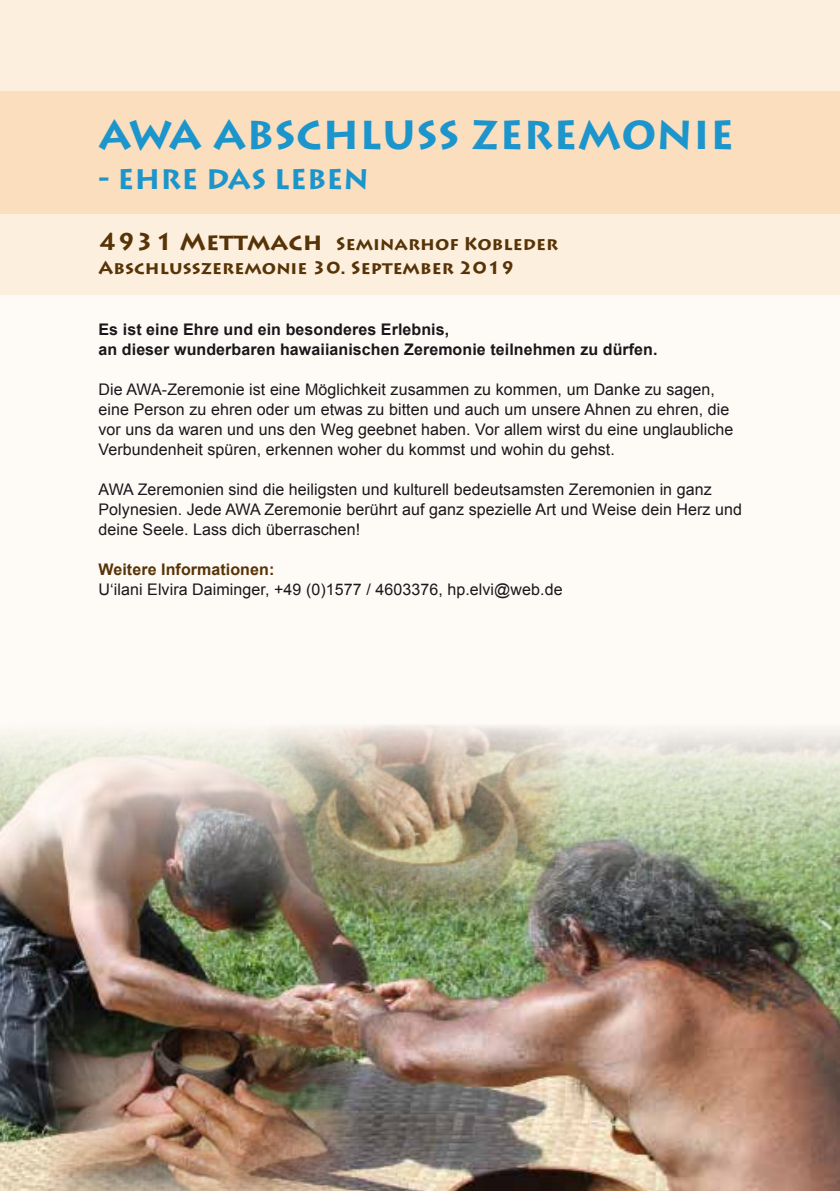
<style>
.page{position:relative;width:840px;height:1191px;background:#fff}
.page>*{position:absolute;margin:0;border:0;box-sizing:border-box;transform-origin:0 0}
.t1{font:700 40px "Lithos Pro";letter-spacing:.005em;color:#1b95cc}
.t2{font:700 28px "Lithos Pro";letter-spacing:.005em;color:#1b95cc}
.t3{font:700 18px/24px "Lithos Pro";letter-spacing:.005em;color:#573407}
.t4{font:16px/20px "Arial";letter-spacing:.005em;color:#1a171c}
.t5{font:700 16px/20px "Arial";letter-spacing:.005em;color:#1a171c}
.t6{font:700 16px "Arial";letter-spacing:.005em;color:#573407}
.s1{font-size:24px}
</style>
<div class="page">
<div style="left:0;top:0;width:839px;height:901px;background:#fdefde"></div>
<div style="left:0;top:295px;width:839px;height:606px;background:#fefaf5"></div>
<div style="left:0;top:92px;width:839px;height:122px;background:#fadebd"></div>
<img style="left:0;top:731px;width:839px;height:460px">
<img style="left:44px;top:1009px;width:308px;height:182px">
<img style="left:267px;top:725px;width:300px;height:199px">
<h1 class="t1" style="left:98px;top:111px;width:636px">AWA ABSCHLUSS ZEREMONIE</h1>
<h2 class="t2" style="left:98px;top:162px;width:272px">- EHRE DAS LEBEN</h2>
<p class="t3" style="left:98px;top:232px;width:461px"><span class="s1">4931 Mettmach</span> Seminarhof Kobleder<br>Abschlußzeremonie 30. September 2019</p>
<p class="t5" style="left:98px;top:320px;width:560px">Es ist eine Ehre und ein besonderes Erlebnis,<br>an dieser wunderbaren hawaiianischen Zeremonie teilnehmen zu dürfen.</p>
<p class="t4" style="left:98px;top:379px;width:636px">Die AWA-Zeremonie ist eine Möglichkeit zusammen zu kommen, um Danke zu sagen, eine Person zu ehren oder um etwas zu bitten und auch um unsere Ahnen zu ehren, die vor uns da waren und uns den Weg geebnet haben. Vor allem wirst du eine unglaubliche Verbundenheit spüren, erkennen woher du kommst und wohin du gehst.</p>
<p class="t4" style="left:98px;top:479px;width:644px">AWA Zeremonien sind die heiligsten und kulturell bedeutsamsten Zeremonien in ganz<br>Polynesien. Jede AWA Zeremonie berührt auf ganz spezielle Art und Weise dein Herz und deine Seele. Lass dich überraschen!</p>
<p class="t6" style="left:98px;top:559px;width:177px">Weitere Informationen:</p>
<p class="t4" style="left:98px;top:579px;width:465px">U‘ilani Elvira Daiminger, +49 (0)1577 / 4603376, hp.elvi@web.de</p>
</div>
